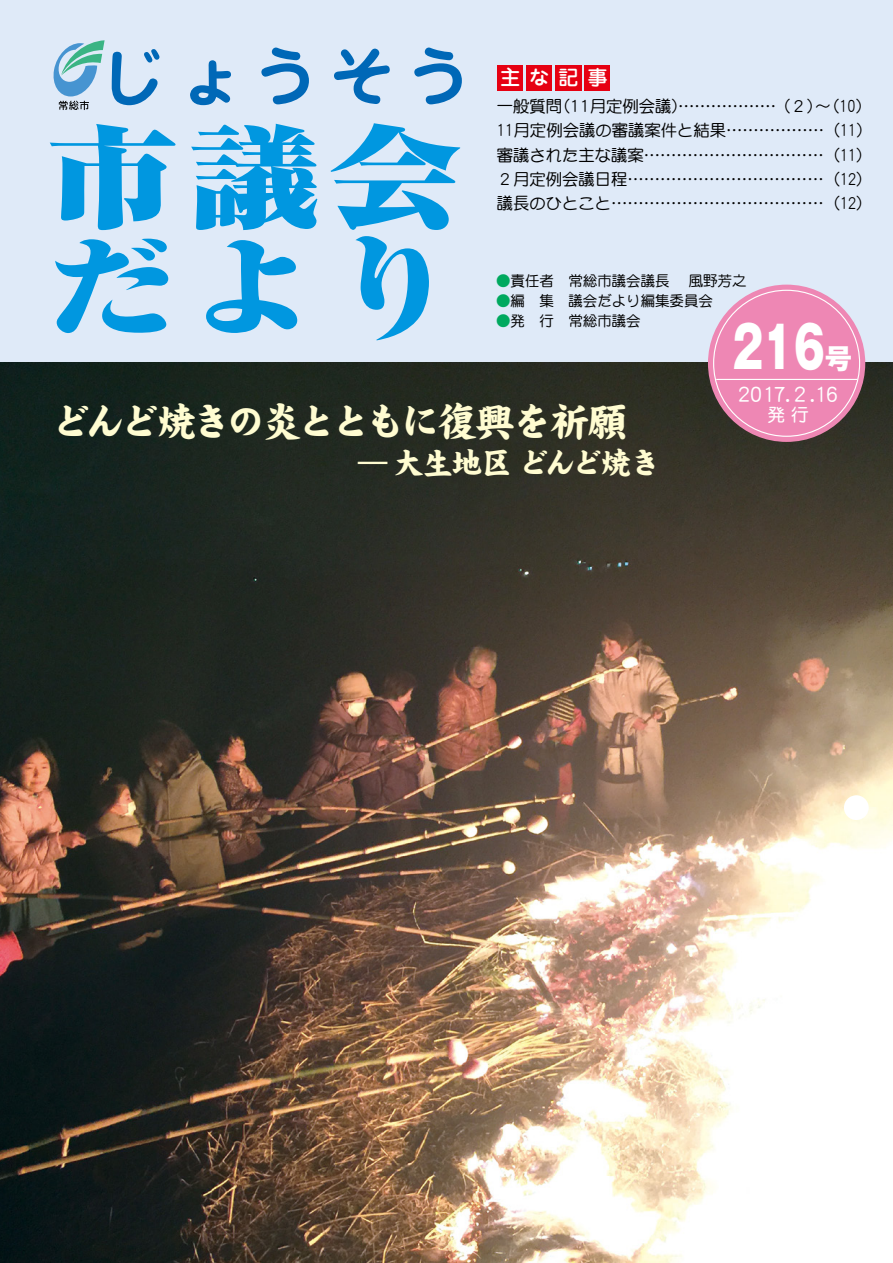
<style>
.page{position:relative;width:893px;height:1263px;background:#fff}
.page>*{position:absolute;margin:0;border:0;box-sizing:border-box;transform-origin:0 0}
.t1{font:900 109.8px "Ryumin";letter-spacing:.075em;color:#0097e0;scale:1.2 1}
.t2{font:700 63.75px "Jun 501";letter-spacing:.2em;color:#0068b7}
.t3{font:56.25px "Gothic MB101 hea";color:#fff;scale:.72 1}
.t4{font:40.5px "DF Kai Sho SU 90 pv RKSJ H";letter-spacing:-.15em;color:#fffcd1}
.t5{font:31.5px "DF Kai Sho SU 90 pv RKSJ H";letter-spacing:-.075em;color:#fffcd1}
.t6{font:27.3px "Gothic MB101 hea";color:#fff}
.t7{font:23.7px "DF Kai Sho SU 90 pv RKSJ H";color:#fffcd1;scale:2 1}
.t8{font:700 20.55px "DFP Maru Gothic CID";color:#fff}
.t9{font:500 20.25px "Jun 34";color:#fff}
.t10{font:700 17.7px "DFP Maru Gothic CID";color:#fff}
.t11{font:500 16.35px/24.3px "DFP Maru Gothic CID";color:#000}
.t12{font:500 14.4px "DFP Maru Gothic CID";color:#000}
.s1{color:#00a95f}
</style>
<div class="page">
<img style="left:0;top:362px;width:893px;height:901px">
<div style="left:0;top:0;width:893px;height:362px;background:#dfeaf8"></div>
<svg style="left:53px;top:40px;width:52px;height:70px"></svg>
<div style="left:708px;top:285px;width:157px;height:157px;background:#ee87b4;border-radius:50%"></div>
<hr style="left:716px;top:379px;width:141px;height:1px;background:#fff">
<div style="left:497px;top:65px;width:26px;height:26px;background:#e60012"></div>
<div style="left:526px;top:65px;width:26px;height:26px;background:#e60012"></div>
<div style="left:555px;top:65px;width:26px;height:26px;background:#e60012"></div>
<div style="left:584px;top:65px;width:26px;height:26px;background:#e60012"></div>
<div style="left:844px;top:795px;width:25px;height:25px;background:#fff;border-radius:50%"></div>
<h2 class="t2" style="left:101px;top:31px;width:371px">じょうそう</h2>
<h1 class="t1" style="left:46px;top:106px;width:347px">市議会</h1>
<h1 class="t1" style="left:46px;top:215px;width:347px">だより</h1>
<p class="t9" style="left:500px;top:64px;width:109px">主な記事</p>
<p class="t11" style="left:554px;top:94px;width:320px">（11月定例会議 . . .( ...............)２ )~( 10(</p>
<p class="t11" style="left:497px;top:94px;width:378px">一般質問<br>11月定例会議の審議案件と結果..................)11(審議された主な議案.................................)11(２月定例会議日程....................................)12(議長のひとこと.......................................)12(</p>
<p class="t12" style="left:496px;top:273px;width:252px"><span class="s1">●</span>責任者　常総市議会議長　風野芳之</p>
<p class="t12" style="left:496px;top:293px;width:218px"><span class="s1">●</span>編　集　議会だより編集委員会</p>
<p class="t12" style="left:496px;top:313px;width:146px"><span class="s1">●</span>発　行　常総市議会</p>
<h3 class="t3" style="left:732px;top:306px;width:130px">216</h3>
<h3 class="t6" style="left:825px;top:338px;width:29px">号</h3>
<h3 class="t4" style="left:50px;top:401px;width:579px">どんど焼きの炎とともに復興を祈願</h3>
<h3 class="t5" style="left:393px;top:446px;width:270px">大生地区どんど焼き</h3>
<h3 class="t7" style="left:349px;top:450px;width:25px">−</h3>
<p class="t8" style="left:738px;top:383px;width:101px">2017.２.16</p>
<p class="t10" style="left:767px;top:405px;width:43px">発行</p>
</div>
